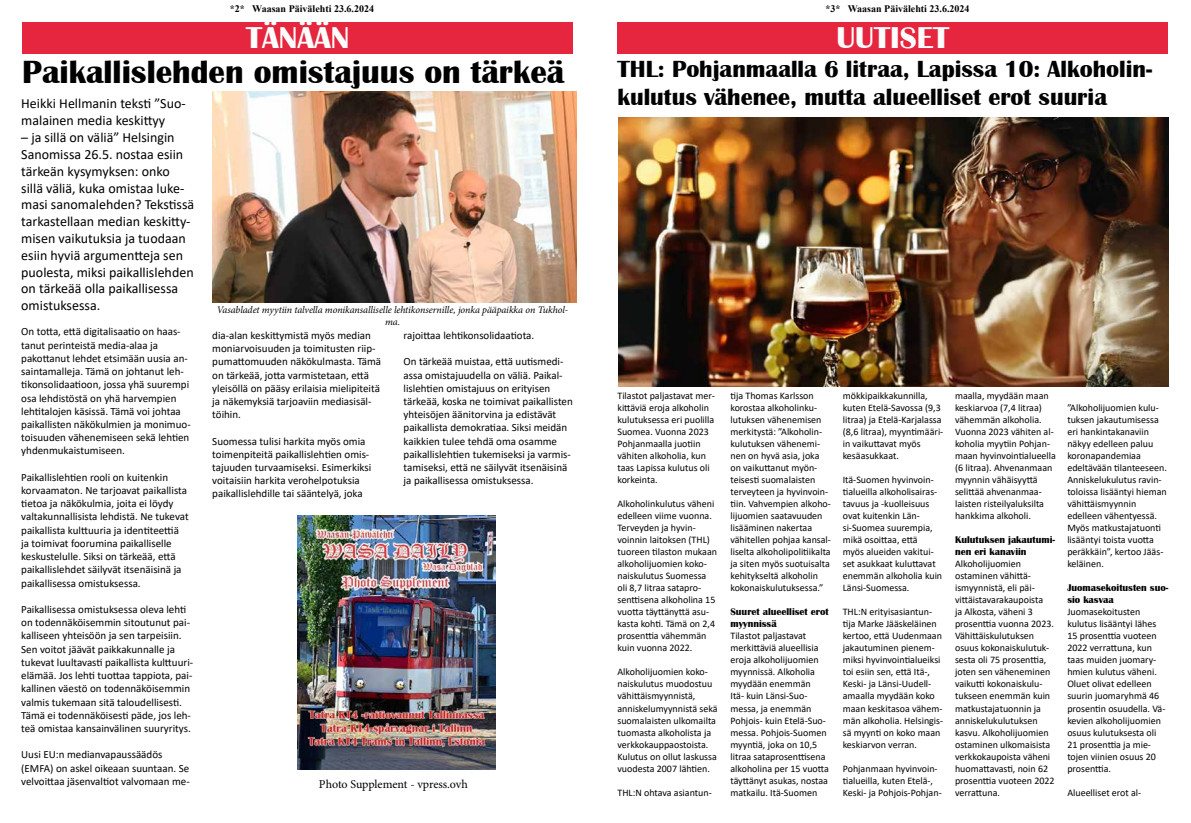
<style>
.page{position:relative;width:1191px;height:823px;background:#fff}
.page>*{position:absolute;margin:0;border:0;box-sizing:border-box;transform-origin:0 0}
.t1{font:700 33px "Britannic";color:#000}
.t2{font:700 31px "Britannic";color:#fbfdfc}
.t3{font:700 24px/28.8px "Britannic";color:#000}
.t4{font:14px/16.8px "Calibri";color:#000}
.t5{font:12px "Minion Pro";letter-spacing:-.005em;color:#000}
.t6{font:11px/13.2px "Calibri";color:#000}
.t7{font:10px/12px "Calibri";color:#000}
.t8{font:700 10px/12px "Britannic";color:#000}
.t9{font:italic 10px/12px "Minion Pro";letter-spacing:-.005em;color:#000;text-align:center}
.t10{font:700 10px "Times New Roman";color:#000}
</style>
<div class="page">
<div style="left:617px;top:23px;width:551px;height:31px;background:#e6263e"></div>
<img style="left:618px;top:118px;width:550px;height:268px">
<img style="left:213px;top:91px;width:363px;height:211px">
<img style="left:298px;top:515px;width:197px;height:254px">
<div style="left:22px;top:23px;width:551px;height:31px;background:#e6263e"></div>
<p class="t10" style="left:230px;top:2px;width:145px">*2* Waasan Päivälehti 23.6.2024</p>
<p class="t10" style="left:825px;top:2px;width:145px">*3* Waasan Päivälehti 23.6.2024</p>
<h2 class="t2" style="left:246px;top:20px;width:105px">TÄNÄÄN</h2>
<h1 class="t1" style="left:22px;top:53px;width:543px">Paikallislehden omistajuus on tärkeä</h1>
<h3 class="t4" style="left:21px;top:95px;width:166px">Heikki Hellmanin teksti ”Suo&shy;malainen media keskittyy</h3>
<p class="t4" style="left:21px;top:128px;width:174px">– ja sillä on väliä” Helsingin<br>Sanomissa 26.5. nostaa esiin tärkeän kysymyksen: onko sillä väliä, kuka omistaa luke&shy;masi sanomalehden? Tekstissä tarkastellaan median keskitty&shy;misen vaikutuksia ja tuodaan esiin hyviä argumentteja sen puolesta, miksi paikallislehden on tärkeää olla paikallisessa omistuksessa.</p>
<p class="t6" style="left:21px;top:325px;width:171px">On totta, että digitalisaatio on haas&shy;tanut perinteistä media-alaa ja pakottanut lehdet etsimään uusia an&shy;saintamalleja. Tämä on johtanut leh&shy;tikonsolidaatioon, jossa yhä suurempi osa lehdistöstä on yhä harvempien lehtitalojen käsissä. Tämä voi johtaa paikallisten näkökulmien ja monimuo&shy;toisuuden vähenemiseen sekä lehtien yhdenmukaistumiseen.</p>
<p class="t6" style="left:21px;top:470px;width:169px">Paikallislehtien rooli on kuitenkin korvaamaton. Ne tarjoavat paikallista tietoa ja näkökulmia, joita ei löydy valtakunnallisista lehdistä. Ne tukevat paikallista kulttuuria ja identiteettiä ja toimivat foorumina paikalliselle keskustelulle. Siksi on tärkeää, että paikallislehdet säilyvät itsenäisinä ja paikallisessa omistuksessa.</p>
<p class="t6" style="left:21px;top:602px;width:173px">Paikallisessa omistuksessa oleva lehti on todennäköisemmin sitoutunut pai&shy;kalliseen yhteisöön ja sen tarpeisiin.<br>Sen voitot jäävät paikkakunnalle ja tukevat luultavasti paikallista kulttuuri&shy;elämää. Jos lehti tuottaa tappiota, pai&shy;kallinen väestö on todennäköisemmin valmis tukemaan sitä taloudellisesti.<br>Tämä ei todennäköisesti päde, jos leh&shy;teä omistaa kansainvälinen suuryritys.</p>
<p class="t6" style="left:21px;top:747px;width:170px">Uusi EU:n medianvapaussäädös (EMFA) on askel oikeaan suuntaan. Se velvoittaa jäsenvaltiot valvomaan me-</p>
<p class="t9" style="left:217px;top:304px;width:353px">Vasabladet myytiin talvella monikansalliselle lehtikonsernille, jonka pääpaikka on Tukhol&shy;ma.</p>
<p class="t6" style="left:212px;top:328px;width:170px">dia-alan keskittymistä myös median moniarvoisuuden ja toimitusten riip&shy;pumattomuuden näkökulmasta. Tämä on tärkeää, jotta varmistetaan, että yleisöllä on pääsy erilaisia mielipiteitä ja näkemyksiä tarjoaviin mediasisäl&shy;töihin.</p>
<p class="t6" style="left:212px;top:434px;width:160px">Suomessa tulisi harkita myös omia toimenpiteitä paikallislehtien omis&shy;tajuuden turvaamiseksi. Esimerkiksi voitaisiin harkita verohelpotuksia paikallislehdille tai sääntelyä, joka</p>
<p class="t6" style="left:403px;top:328px;width:132px">rajoittaa lehtikonsolidaatiota.</p>
<p class="t6" style="left:403px;top:354px;width:171px">On tärkeää muistaa, että uutismedi&shy;assa omistajuudella on väliä. Paikal&shy;lislehtien omistajuus on erityisen tärkeää, koska ne toimivat paikallisten yhteisöjen äänitorvina ja edistävät paikallista demokratiaa. Siksi meidän kaikkien tulee tehdä oma osamme paikallislehtien tukemiseksi ja varmis&shy;tamiseksi, että ne säilyvät itsenäisinä ja paikallisessa omistuksessa.</p>
<p class="t5" style="left:319px;top:775px;width:150px">Photo Supplement - vpress.ovh</p>
<h2 class="t2" style="left:836px;top:20px;width:114px">UUTISET</h2>
<h3 class="t3" style="left:617px;top:54px;width:536px">THL: Pohjanmaalla 6 litraa, Lapissa 10: Alkoholin&shy;kulutus vähenee, mutta alueelliset erot suuria</h3>
<p class="t7" style="left:617px;top:389px;width:99px">Tilastot paljastavat mer&shy;kittäviä eroja alkoholin kulutuksessa eri puolilla<br>Suomea. Vuonna 2023<br>Pohjanmaalla juotiin vähiten alkoholia, kun taas Lapissa kulutus oli korkeinta.</p>
<p class="t7" style="left:617px;top:497px;width:101px">Alkoholinkulutus väheni edelleen viime vuonna.<br>Terveyden ja hyvin&shy;voinnin laitoksen (THL) tuoreen tilaston mukaan alkoholijuomien koko&shy;naiskulutus Suomessa oli 8,7 litraa satapro&shy;senttisena alkoholina 15 vuotta täyttänyttä asu&shy;kasta kohti. Tämä on 2,4 prosenttia vähemmän kuin vuonna 2022.</p>
<p class="t7" style="left:617px;top:665px;width:102px">Alkoholijuomien koko&shy;naiskulutus muodostuu vähittäismyynnistä, anniskelumyynnistä sekä suomalaisten ulkomailta tuomasta alkoholista ja verkkokauppaostoista.<br>Kulutus on ollut laskussa vuodesta 2007 lähtien.</p>
<p class="t7" style="left:617px;top:785px;width:96px">THL:N ohtava asiantun-</p>
<p class="t7" style="left:730px;top:389px;width:102px">tija Thomas Karlsson korostaa alkoholinku&shy;lutuksen vähenemisen merkitystä: ”Alkoholin&shy;kulutuksen vähenemi&shy;nen on hyvä asia, joka on vaikuttanut myön&shy;teisesti suomalaisten terveyteen ja hyvinvoin&shy;tiin. Vahvempien alkoho&shy;lijuomien saatavuuden lisääminen nakertaa vähitellen pohjaa kansal&shy;liselta alkoholipolitiikalta ja siten myös suotuisalta kehitykseltä alkoholin kokonaiskulutuksessa.”</p>
<p class="t8" style="left:730px;top:605px;width:100px">Suuret alueelliset erot myynnissä</p>
<p class="t7" style="left:730px;top:629px;width:100px">Tilastot paljastavat merkittäviä alueellisia eroja alkoholijuomien myynnissä. Alkoholia myydään enemmän<br>Itä- kuin Länsi-Suo&shy;messa, ja enemmän<br>Pohjois- kuin Etelä-Suo&shy;messa. Pohjois-Suomen myyntiä, joka on 10,5 litraa sataprosenttisena alkoholina per 15 vuotta täyttänyt asukas, nostaa matkailu. Itä-Suomen</p>
<p class="t7" style="left:842px;top:389px;width:102px">mökkipaikkakunnilla, kuten Etelä-Savossa (9,3 litraa) ja Etelä-Karjalassa (8,6 litraa), myyntimääri&shy;in vaikuttavat myös kesäasukkaat.</p>
<p class="t7" style="left:842px;top:473px;width:101px">Itä-Suomen hyvinvoin&shy;tialueilla alkoholisairas&shy;tavuus ja -kuolleisuus ovat kuitenkin Län&shy;si-Suomea suurempia, mikä osoittaa, että<br>myös alueiden vakitui&shy;set asukkaat kuluttavat enemmän alkoholia kuin<br>Länsi-Suomessa.</p>
<p class="t7" style="left:842px;top:605px;width:102px">THL:N erityisasiantun&shy;tija Marke Jääskeläinen kertoo, että Uudenmaan jakautuminen pienem&shy;miksi hyvinvointialueiksi toi esiin sen, että Itä-,<br>Keski- ja Länsi-Uudell&shy;amaalla myydään koko maan keskitasoa vähem&shy;män alkoholia. Helsingis&shy;sä myynti on koko maan keskiarvon verran.</p>
<p class="t7" style="left:842px;top:761px;width:100px">Pohjanmaan hyvinvoin&shy;tialueilla, kuten Etelä-,<br>Keski- ja Pohjois-Pohjan-</p>
<p class="t7" style="left:955px;top:389px;width:102px">maalla, myydään maan keskiarvoa (7,4 litraa) vähemmän alkoholia.<br>Vuonna 2023 vähiten al&shy;koholia myytiin Pohjan&shy;maan hyvinvointialueella (6 litraa). Ahvenanmaan myynnin vähäisyyttä selittää ahvenanmaa&shy;laisten risteilyaluksilta hankkima alkoholi.</p>
<p class="t8" style="left:955px;top:533px;width:101px">Kulutuksen jakautumi&shy;nen eri kanaviin</p>
<p class="t7" style="left:955px;top:557px;width:101px">Alkoholijuomien ostaminen vähittä&shy;ismyynnistä, eli päi&shy;vittäistavarakaupoista<br>ja Alkosta, väheni 3 prosenttia vuonna 2023.<br>Vähittäiskulutuksen osuus kokonaiskulutuk&shy;sesta oli 75 prosenttia, joten sen väheneminen vaikutti kokonaiskulu&shy;tukseen enemmän kuin matkustajatuonnin ja anniskelukulutuksen kasvu. Alkoholijuomien ostaminen ulkomaisista verkkokaupoista väheni huomattavasti, noin 62 prosenttia vuoteen 2022 verrattuna.</p>
<p class="t7" style="left:1067px;top:401px;width:101px">”Alkoholijuomien kulu&shy;tuksen jakautumisessa eri hankintakanaviin näkyy edelleen paluu koronapandemiaa edeltävään tilanteeseen.<br>Anniskelukulutus ravin&shy;toloissa lisääntyi hieman vähittäismyynnin edelleen vähentyessä.<br>Myös matkustajatuonti lisääntyi toista vuotta peräkkäin”, kertoo Jääs&shy;keläinen.</p>
<p class="t8" style="left:1067px;top:581px;width:102px">Juomasekoitusten suo&shy;sio kasvaa</p>
<p class="t7" style="left:1067px;top:605px;width:100px">Juomasekoitusten kulutus lisääntyi lähes<br>15 prosenttia vuoteen<br>2022 verrattuna, kun taas muiden juomary&shy;hmien kulutus väheni.<br>Oluet olivat edelleen suurin juomaryhmä 46 prosentin osuudella. Vä&shy;kevien alkoholijuomien osuus kulutuksesta oli<br>21 prosenttia ja mie&shy;tojen viinien osuus 20 prosenttia.</p>
<p class="t7" style="left:1067px;top:785px;width:75px">Alueelliset erot al-</p>
</div>
